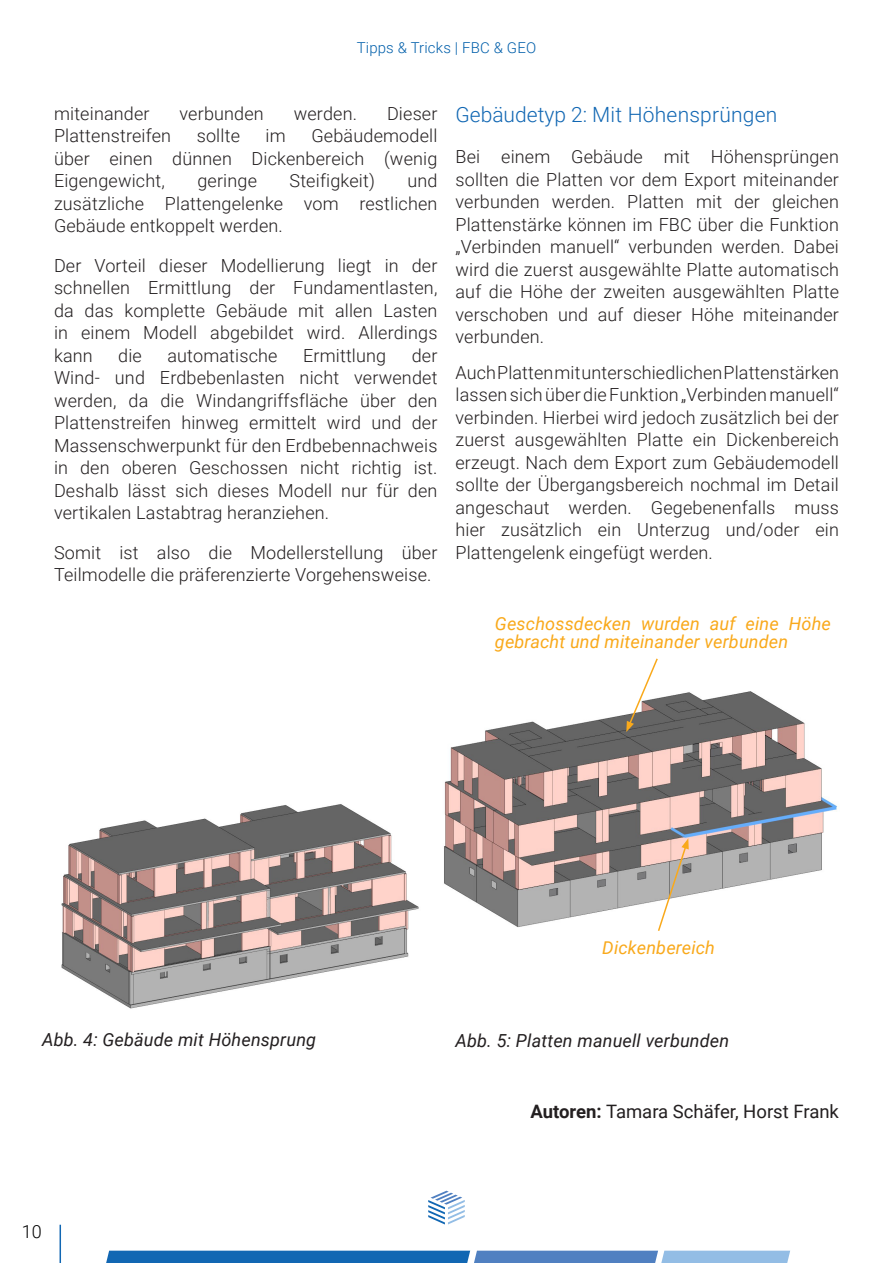
<style>
.page{position:relative;width:893px;height:1263px;background:#fff}
.page>*{position:absolute;margin:0;border:0;box-sizing:border-box;transform-origin:0 0}
.t1{font:300 21px "Roboto";letter-spacing:.01em;color:#1167b3}
.t2{font:18.45px "Roboto";color:#231f20}
.t3{font:300 18px/22.5px "Roboto";letter-spacing:.01em;color:#231f20;text-align:justify}
.t4{font:italic 18px/18px "Roboto";letter-spacing:.01em;color:#f9a91b}
.t5{font:italic 18px "Roboto";letter-spacing:.01em;color:#231f20}
.t6{font:300 18px "Roboto";color:#000}
.t7{font:300 15px "Roboto";letter-spacing:.01em;color:#005faa}
.s1{font-weight:700}
</style>
<div class="page">
<svg style="left:106px;top:1251px;width:684px;height:12px;background:#3f80c1"></svg>
<svg style="left:428px;top:1191px;width:37px;height:33px"></svg>
<hr style="left:60px;top:1225px;width:1px;height:38px;background:#1167b3">
<img style="left:61px;top:804px;width:358px;height:205px">
<img style="left:444px;top:691px;width:394px;height:236px">
<svg style="left:657px;top:838px;width:32px;height:93px"></svg>
<svg style="left:626px;top:658px;width:33px;height:74px"></svg>
<p class="t7" style="left:357px;top:37px;width:181px">Tipps &amp; Tricks | FBC &amp; GEO</p>
<p class="t3" style="left:54px;top:101px;width:97px">miteinander</p>
<p class="t3" style="left:180px;top:101px;width:86px">verbunden</p>
<p class="t3" style="left:294px;top:101px;width:65px">werden.</p>
<p class="t3" style="left:387px;top:101px;width:52px">Dieser</p>
<p class="t3" style="left:54px;top:124px;width:119px">Plattenstreifen</p>
<p class="t3" style="left:197px;top:124px;width:45px">sollte</p>
<p class="t3" style="left:266px;top:124px;width:22px">im</p>
<p class="t3" style="left:54px;top:124px;width:385px;text-indent:257px">Gebäudemodell über einen dünnen Dickenbereich (wenig Eigengewicht,</p>
<p class="t3" style="left:197px;top:169px;width:61px">geringe</p>
<p class="t3" style="left:289px;top:169px;width:87px">Steifigkeit)</p>
<p class="t3" style="left:54px;top:169px;width:385px;text-indent:353px">und zusätzliche Plattengelenke vom restlichen Gebäude entkoppelt werden.</p>
<p class="t3" style="left:54px;top:253px;width:385px">Der Vorteil dieser Modellierung liegt in der schnellen Ermittlung der Fundamentlasten, da das komplette Gebäude mit allen Lasten in einem Modell abgebildet wird. Allerdings kann</p>
<p class="t3" style="left:54px;top:343px;width:385px;text-indent:358px">der Wind- und Erdbebenlasten nicht verwendet werden, da die Windangriffsfläche über den Plattenstreifen hinweg ermittelt wird und der Massenschwerpunkt für den Erdbebennachweis in den oberen Geschossen nicht richtig ist.<br>Deshalb lässt sich dieses Modell nur für den vertikalen Lastabtrag heranziehen.</p>
<p class="t3" style="left:54px;top:541px;width:385px">Somit ist also die Modellerstellung über<br>Teilmodelle die präferenzierte Vorgehensweise.</p>
<p class="t3" style="left:118px;top:343px;width:25px">die</p>
<p class="t3" style="left:167px;top:343px;width:112px">automatische</p>
<p class="t3" style="left:303px;top:343px;width:85px">Ermittlung</p>
<p class="t1" style="left:455px;top:100px;width:323px">Gebäudetyp 2: Mit Höhensprüngen</p>
<p class="t3" style="left:455px;top:145px;width:385px">Bei einem Gebäude mit Höhensprüngen sollten die Platten vor dem Export miteinander verbunden werden. Platten mit der gleichen Plattenstärke können im FBC über die Funktion „Verbinden manuell“ verbunden werden. Dabei wird die zuerst ausgewählte Platte automatisch auf die Höhe der zweiten ausgewählten Platte verschoben und auf dieser Höhe miteinander verbunden.</p>
<p class="t3" style="left:455px;top:360px;width:385px">Auch Platten mit unterschiedlichen Plattenstärken lassen sich über die Funktion „Verbinden manuell“ verbinden. Hierbei wird jedoch zusätzlich bei der zuerst ausgewählten Platte ein Dickenbereich erzeugt. Nach dem Export zum Gebäudemodell sollte der Übergangsbereich nochmal im Detail angeschaut werden. Gegebenenfalls muss hier zusätzlich ein Unterzug und/oder ein Plattengelenk eingefügt werden.</p>
<p class="t4" style="left:495px;top:614px;width:337px">Geschossdecken wurden auf eine Höhe gebracht und miteinander verbunden</p>
<p class="t4" style="left:602px;top:938px;width:114px">Dickenbereich</p>
<p class="t5" style="left:42px;top:1027px;width:276px">Abb. 4: Gebäude mit Höhensprung</p>
<p class="t5" style="left:455px;top:1028px;width:275px">Abb. 5: Platten manuell verbunden</p>
<p class="t6" style="left:22px;top:1219px;width:21px">10</p>
<p class="t2" style="left:530px;top:1098px;width:310px"><span class="s1">Autoren:</span> Tamara Schäfer, Horst Frank</p>
</div>
